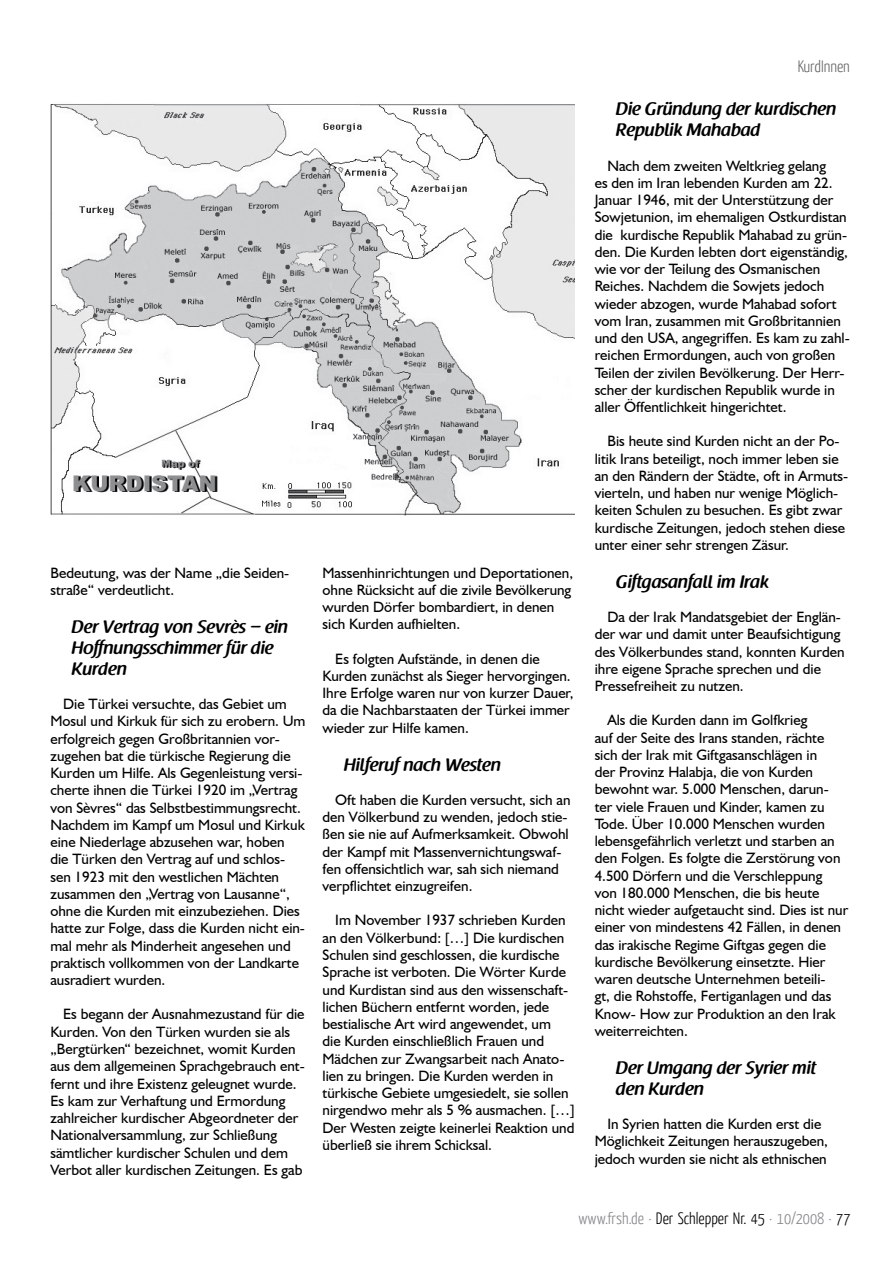
<style>
.page{position:relative;width:893px;height:1263px;background:#fff}
.page>*{position:absolute;margin:0;border:0;box-sizing:border-box;transform-origin:0 0}
.t1{font:600 18px/21px "Raspoutine";color:#000}
.t2{font:300 16.5px "Yanone Kaffeesatz";color:#87888a}
.t3{font:300 16.5px "Yanone Kaffeesatz";color:#000}
.t4{font:15px/17.2px "Humanist 521 BT";color:#000}
.s1{color:#000}
</style>
<div class="page">
<img style="left:50px;top:104px;width:524px;height:412px">
<p class="t4" style="left:50px;top:564px;width:240px">Bedeutung, was der Name „die Seiden&shy;straße“ verdeutlicht.</p>
<p class="t1" style="left:72px;top:617px;width:218px">Der Vertrag von Sevrès – ein<br>Hoffnungsschimmer für die<br>Kurden</p>
<p class="t4" style="left:50px;top:695px;width:257px;text-indent:13px">Die Türkei versuchte, das Gebiet um Mosul und Kirkuk für sich zu erobern. Um erfolgreich gegen Großbritannien vor&shy;zugehen bat die türkische Regierung die Kurden um Hilfe. Als Gegenleistung versi&shy;cherte ihnen die Türkei 1920 im „Vertrag von Sèvres“ das Selbstbestimmungsrecht.<br>Nachdem im Kampf um Mosul und Kirkuk eine Niederlage abzusehen war, hoben die Türken den Vertrag auf und schlos&shy;sen 1923 mit den westlichen Mächten zusammen den „Vertrag von Lausanne“, ohne die Kurden mit einzubeziehen. Dies hatte zur Folge, dass die Kurden nicht ein&shy;mal mehr als Minderheit angesehen und praktisch vollkommen von der Landkarte ausradiert wurden.</p>
<p class="t4" style="left:50px;top:1005px;width:256px;text-indent:13px">Es begann der Ausnahmezustand für die Kurden. Von den Türken wurden sie als „Bergtürken“ bezeichnet, womit Kurden aus dem allgemeinen Sprachgebrauch ent&shy;fernt und ihre Existenz geleugnet wurde.<br>Es kam zur Verhaftung und Ermordung zahlreicher kurdischer Abgeordneter der Nationalversammlung, zur Schließung sämtlicher kurdischer Schulen und dem Verbot aller kurdischen Zeitungen. Es gab</p>
<p class="t4" style="left:323px;top:564px;width:252px">Massenhinrichtungen und Deportationen, ohne Rücksicht auf die zivile Bevölkerung wurden Dörfer bombardiert, in denen sich Kurden aufhielten.</p>
<p class="t4" style="left:323px;top:650px;width:252px;text-indent:13px">Es folgten Aufstände, in denen die Kurden zunächst als Sieger hervorgingen.<br>Ihre Erfolge waren nur von kurzer Dauer, da die Nachbarstaaten der Türkei immer wieder zur Hilfe kamen.</p>
<p class="t1" style="left:344px;top:754px;width:159px">Hilferuf nach Westen</p>
<p class="t4" style="left:323px;top:791px;width:249px;text-indent:13px">Oft haben die Kurden versucht, sich an den Völkerbund zu wenden, jedoch stie&shy;ßen sie nie auf Aufmerksamkeit. Obwohl der Kampf mit Massenvernichtungswaf&shy;fen offensichtlich war, sah sich niemand verpflichtet einzugreifen.</p>
<p class="t4" style="left:323px;top:911px;width:254px;text-indent:13px">Im November 1937 schrieben Kurden an den Völkerbund: […] Die kurdischen Schulen sind geschlossen, die kurdische Sprache ist verboten. Die Wörter Kurde und Kurdistan sind aus den wissenschaft&shy;lichen Büchern entfernt worden, jede bestialische Art wird angewendet, um<br>die Kurden einschließlich Frauen und Mädchen zur Zwangsarbeit nach Anato&shy;lien zu bringen. Die Kurden werden in türkische Gebiete umgesiedelt, sie sollen nirgendwo mehr als 5 % ausmachen. […] Der Westen zeigte keinerlei Reaktion und überließ sie ihrem Schicksal.</p>
<p class="t3" style="left:797px;top:56px;width:54px">KurdInnen</p>
<p class="t1" style="left:616px;top:99px;width:222px">Die Gründung der kurdischen<br>Republik Mahabad</p>
<p class="t4" style="left:595px;top:156px;width:257px;text-indent:13px">Nach dem zweiten Weltkrieg gelang<br>es den im Iran lebenden Kurden am 22.<br>Januar 1946, mit der Unterstützung der Sowjetunion, im ehemaligen Ostkurdistan die kurdische Republik Mahabad zu grün&shy;den. Die Kurden lebten dort eigenständig, wie vor der Teilung des Osmanischen Reiches. Nachdem die Sowjets jedoch wieder abzogen, wurde Mahabad sofort vom Iran, zusammen mit Großbritannien und den USA, angegriffen. Es kam zu zahl&shy;reichen Ermordungen, auch von großen Teilen der zivilen Bevölkerung. Der Herr&shy;scher der kurdischen Republik wurde in aller Öffentlichkeit hingerichtet.</p>
<p class="t4" style="left:595px;top:432px;width:255px;text-indent:13px">Bis heute sind Kurden nicht an der Po&shy;litik Irans beteiligt, noch immer leben sie an den Rändern der Städte, oft in Armuts&shy;vierteln, und haben nur wenige Möglich&shy;keiten Schulen zu besuchen. Es gibt zwar kurdische Zeitungen, jedoch stehen diese unter einer sehr strengen Zäsur.</p>
<p class="t1" style="left:616px;top:571px;width:155px">Giftgasanfall im Irak</p>
<p class="t4" style="left:595px;top:608px;width:251px;text-indent:13px">Da der Irak Mandatsgebiet der Englän&shy;der war und damit unter Beaufsichtigung des Völkerbundes stand, konnten Kurden ihre eigene Sprache sprechen und die Pressefreiheit zu nutzen.</p>
<p class="t4" style="left:595px;top:711px;width:255px;text-indent:13px">Als die Kurden dann im Golfkrieg<br>auf der Seite des Irans standen, rächte sich der Irak mit Giftgasanschlägen in<br>der Provinz Halabja, die von Kurden bewohnt war. 5.000 Menschen, darun&shy;ter viele Frauen und Kinder, kamen zu Tode. Über 10.000 Menschen wurden lebensgefährlich verletzt und starben an den Folgen. Es folgte die Zerstörung von 4.500 Dörfern und die Verschleppung<br>von 180.000 Menschen, die bis heute nicht wieder aufgetaucht sind. Dies ist nur einer von mindestens 42 Fällen, in denen das irakische Regime Giftgas gegen die kurdische Bevölkerung einsetzte. Hier waren deutsche Unternehmen beteili-<br>gt, die Rohstoffe, Fertiganlagen und das Know- How zur Produktion an den Irak weiterreichten.</p>
<p class="t1" style="left:616px;top:1058px;width:202px">Der Umgang der Syrier mit den Kurden</p>
<p class="t4" style="left:595px;top:1115px;width:235px;text-align:center">In Syrien hatten die Kurden erst die<br>Möglichkeit Zeitungen herauszugeben, jedoch wurden sie nicht als ethnischen</p>
<p class="t2" style="left:578px;top:1208px;width:273px">www.frsh.de · <span class="s1">Der Schlepper Nr. 45</span> · 10/2008 · <span class="s1">77</span></p>
</div>
